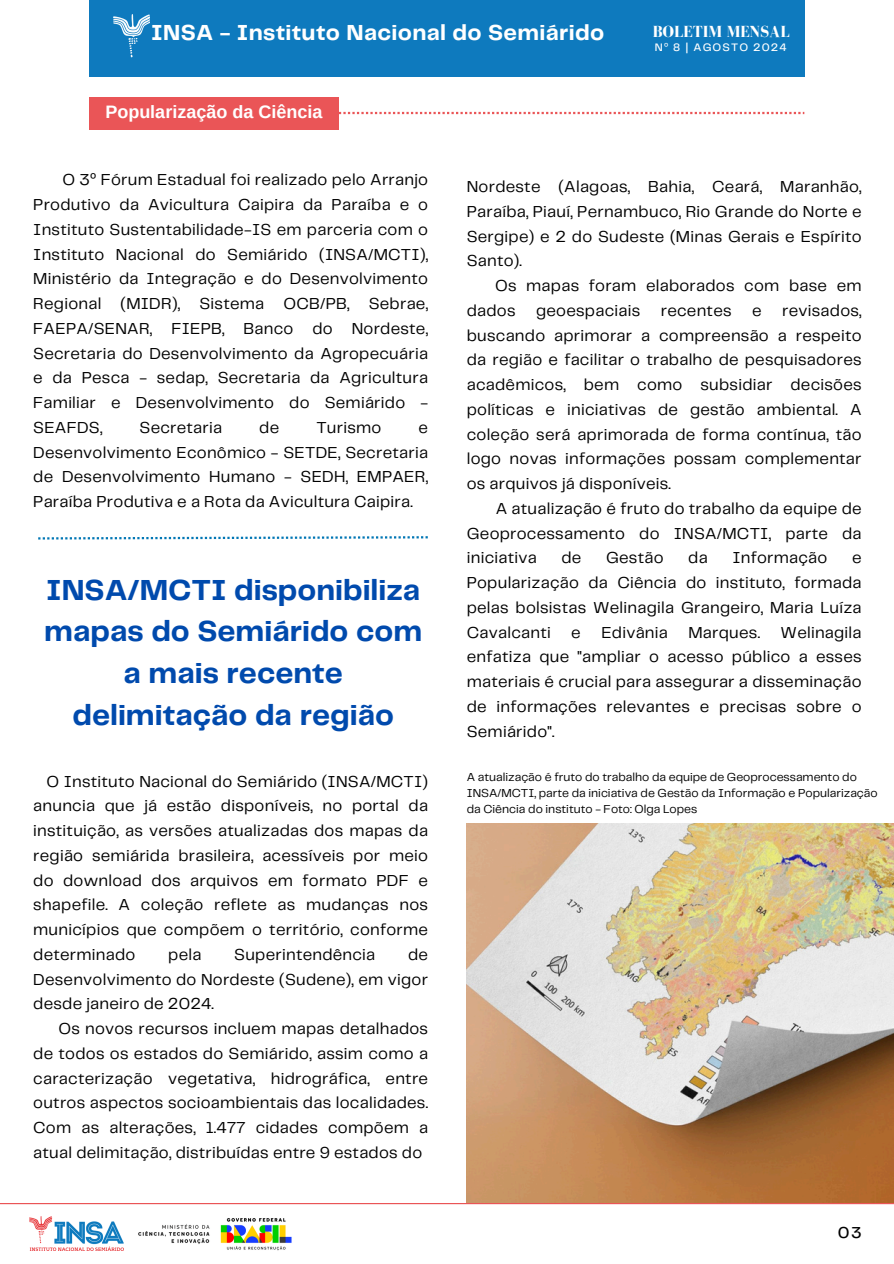
<style>
.page{position:relative;width:894px;height:1264px;background:#fff}
.page>*{position:absolute;margin:0;border:0;box-sizing:border-box;transform-origin:0 0}
.t1{font:700 30.15px/41.7px "Telegraf";color:#004aad;text-align:center}
.t2{font:700 22.65px "Telegraf";letter-spacing:.015em;color:#fff}
.t3{font:700 18px "Arimo";color:#fff}
.t4{font:16.5px/24.8px "Telegraf";letter-spacing:.015em;color:#000;text-align:justify}
.t5{font:700 16.5px "Bodoni FLF";color:#fff}
.t6{font:500 16.5px "Telegraf";color:#000}
.t7{font:12px/16px "Telegraf";color:#000}
.t8{font:500 11.25px "Telegraf";letter-spacing:.1em;color:#fff}
.s1{font-family:"Noto Sans";font-weight:400}
.s2{font-family:"Noto Sans"}
</style>
<div class="page">
<svg style="left:338px;top:112px;width:466px;height:2px"></svg>
<svg style="left:0;top:1202px;width:893px;height:49px"></svg>
<img style="left:30px;top:1216px;width:93px;height:34px">
<img style="left:133px;top:1211px;width:163px;height:40px">
<div style="left:89px;top:97px;width:249px;height:32px;background:#ea5557"></div>
<svg style="left:38px;top:536px;width:389px;height:3px"></svg>
<img style="left:466px;top:823px;width:427px;height:379px">
<div style="left:89px;top:0;width:715px;height:76px;background:#0e7abe"></div>
<img style="left:113px;top:14px;width:36px;height:44px">
<p class="t2" style="left:151px;top:22px;width:454px">INSA - Instituto Nacional do Semiárido</p>
<p class="t5" style="left:652px;top:23px;width:138px">BOLETIM MENSAL</p>
<p class="t8" style="left:654px;top:42px;width:133px">N<span class="s1">º</span> 8 | AGOSTO 2024</p>
<h1 class="t3" style="left:105px;top:101px;width:218px">Popularização da Ciência</h1>
<h3 class="t4" style="left:33px;top:168px;width:396px;text-indent:29px">O 3<span class="s2">º</span> Fórum Estadual foi realizado pelo Arranjo Produtivo da Avicultura Caipira da Paraíba e o Instituto Sustentabilidade-IS em parceria com o Instituto Nacional do Semiárido (INSA/MCTI), Ministério da Integração e do Desenvolvimento Regional (MIDR), Sistema OCB/PB, Sebrae, FAEPA/SENAR, FIEPB, Banco do Nordeste, Secretaria do Desenvolvimento da Agropecuária e da Pesca - sedap, Secretaria da Agricultura Familiar e Desenvolvimento do Semiárido - SEAFDS,</h3>
<h3 class="t4" style="left:139px;top:416px;width:84px">Secretaria</h3>
<h3 class="t4" style="left:259px;top:416px;width:21px">de</h3>
<h3 class="t4" style="left:316px;top:416px;width:67px">Turismo</h3>
<h3 class="t4" style="left:33px;top:416px;width:396px;text-indent:385px">e Desenvolvimento Econômico - SETDE, Secretaria de Desenvolvimento Humano - SEDH, EMPAER, Paraíba Produtiva e a Rota da Avicultura Caipira.</h3>
<h5 class="t1" style="left:44px;top:570px;width:379px">INSA/MCTI disponibiliza mapas do Semiárido com a mais recente delimitação da região</h5>
<h5 class="t4" style="left:33px;top:769px;width:396px;text-indent:13px">O Instituto Nacional do Semiárido (INSA/MCTI) anuncia que já estão disponíveis, no portal da instituição, as versões atualizadas dos mapas da região semiárida brasileira, acessíveis por meio do download dos arquivos em formato PDF e shapefile. A coleção reflete as mudanças nos municípios que compõem o território, conforme determinado</h5>
<h5 class="t4" style="left:33px;top:942px;width:396px;text-indent:375px">de Desenvolvimento do Nordeste (Sudene), em vigor desde janeiro de 2024.</h5>
<p class="t4" style="left:33px;top:1017px;width:396px;text-indent:25px">Os novos recursos incluem mapas detalhados de todos os estados do Semiárido, assim como a caracterização vegetativa, hidrográfica, entre outros aspectos socioambientais das localidades.<br>Com as alterações, 1.477 cidades compõem a atual delimitação, distribuídas entre 9 estados do</p>
<h5 class="t4" style="left:168px;top:942px;width:35px">pela</h5>
<h5 class="t4" style="left:234px;top:942px;width:142px">Superintendência</h5>
<h6 class="t4" style="left:466px;top:175px;width:396px">Nordeste (Alagoas, Bahia, Ceará, Maranhão,</h6>
<h6 class="t4" style="left:466px;top:200px;width:396px">Paraíba, Piauí, Pernambuco, Rio Grande do Norte e</h6>
<h6 class="t4" style="left:466px;top:224px;width:396px">Sergipe) e 2 do Sudeste (Minas Gerais e Espírito</h6>
<h6 class="t4" style="left:466px;top:249px;width:57px">Santo).</h6>
<h6 class="t4" style="left:495px;top:274px;width:368px">Os mapas foram elaborados com base em</h6>
<h6 class="t4" style="left:466px;top:299px;width:396px">dados geoespaciais recentes e revisados,</h6>
<h6 class="t4" style="left:466px;top:323px;width:396px">buscando aprimorar a compreensão a respeito</h6>
<h6 class="t4" style="left:466px;top:348px;width:396px">da região e facilitar o trabalho de pesquisadores</h6>
<h6 class="t4" style="left:466px;top:373px;width:396px">acadêmicos, bem como subsidiar decisões</h6>
<h6 class="t4" style="left:466px;top:398px;width:396px">políticas e iniciativas de gestão ambiental. A</h6>
<h6 class="t4" style="left:466px;top:422px;width:396px">coleção será aprimorada de forma contínua, tão</h6>
<h6 class="t4" style="left:466px;top:447px;width:396px">logo novas informações possam complementar</h6>
<h6 class="t4" style="left:466px;top:472px;width:206px">os arquivos já disponíveis.</h6>
<h4 class="t4" style="left:466px;top:497px;width:396px;text-indent:29px">A atualização é fruto do trabalho da equipe de Geoprocessamento do INSA/MCTI, parte da iniciativa</h4>
<h4 class="t4" style="left:561px;top:546px;width:21px">de</h4>
<h4 class="t4" style="left:606px;top:546px;width:59px">Gestão</h4>
<h4 class="t4" style="left:688px;top:546px;width:21px">da</h4>
<h4 class="t4" style="left:732px;top:546px;width:97px">Informação</h4>
<h4 class="t4" style="left:466px;top:546px;width:396px;text-indent:385px">e Popularização da Ciência do instituto, formada pelas bolsistas Welinagila Grangeiro, Maria Luíza Cavalcanti e Edivânia Marques. Welinagila enfatiza que "ampliar o acesso público a esses materiais é crucial para assegurar a disseminação de informações relevantes e precisas sobre o Semiárido".</h4>
<p class="t7" style="left:466px;top:769px;width:412px">A atualização é fruto do trabalho da equipe de Geoprocessamento do<br>INSA/MCTI, parte da iniciativa de Gestão da Informação e Popularização da Ciência do instituto - Foto: Olga Lopes</p>
<p class="t6" style="left:837px;top:1224px;width:25px">03</p>
</div>
